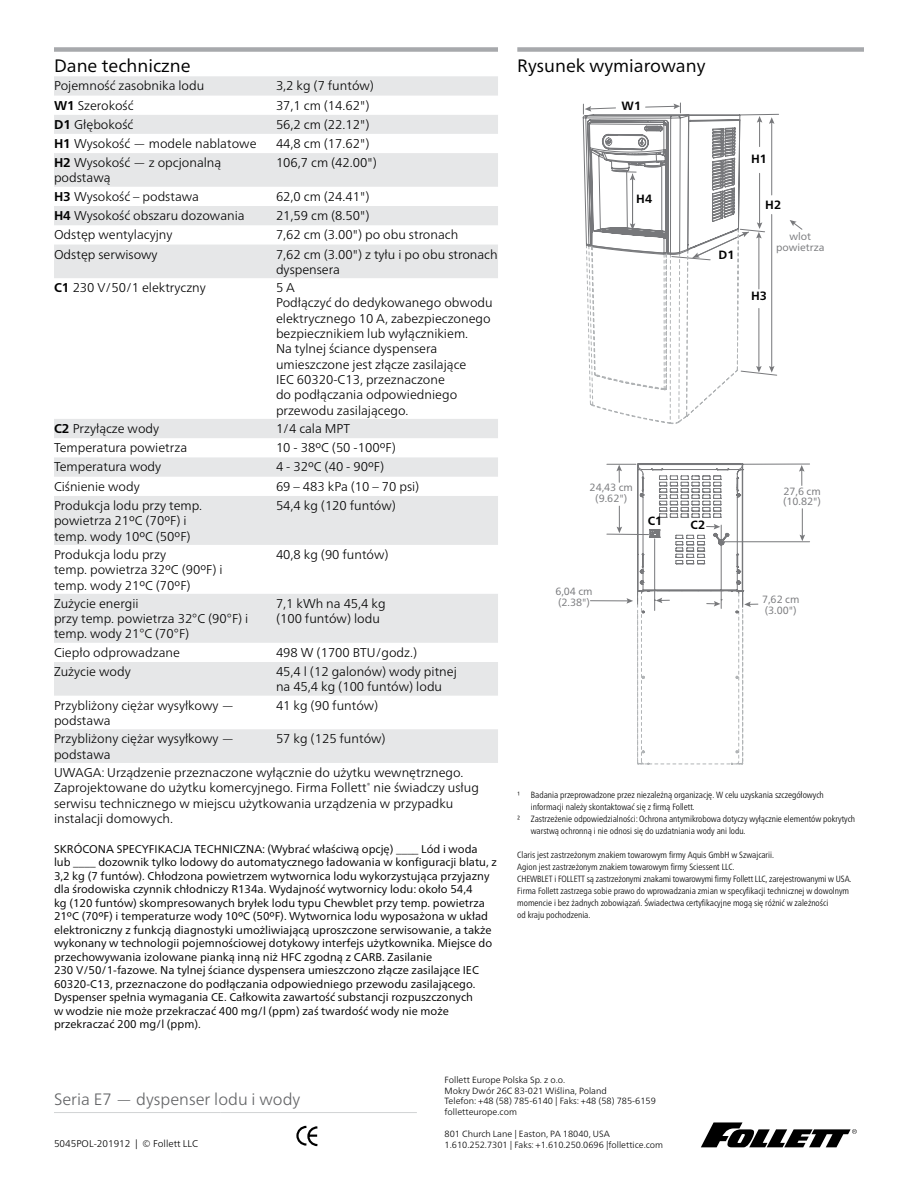
<style>
.page{position:relative;width:918px;height:1188px;background:#fff}
.page>*{position:absolute;margin:0;border:0;box-sizing:border-box;transform-origin:0 0}
.t1{font:18px "Frutiger Neue LT Pro";color:#000}
.t2{font:300 16.5px "Frutiger Neue LT Pro";color:#636466}
.t3{font:300 12.75px/15.3px "Frutiger Neue LT Pro";color:#000}
.t4{font:700 12px "Frutiger Neue LT Pro";color:#000}
.t5{font:11.25px/13.5px "Frutiger Neue LT Pro";color:#000}
.t6{font:10.5px/10.5px "Frutiger Neue LT Pro";color:#77787b}
.t7{font:300 9.75px "Frutiger Neue LT Pro";color:#000}
.t8{font:300 condensed 9px/12px "Frutiger Neue LT Pro";color:#000}
.t9{font:300 9px/10.8px "Frutiger Neue LT Pro";color:#000}
.s1{font-weight:700}
</style>
<div class="page">
<svg style="left:701px;top:1122px;width:156px;height:26px"></svg>
<hr style="left:54px;top:1112px;width:167px;height:1px;background:#d1d3d4">
<hr style="left:221px;top:1112px;width:196px;height:1px;background:#d1d3d4">
<svg style="left:296px;top:1125px;width:22px;height:22px"></svg>
<svg style="left:54px;top:76px;width:444px;height:687px"></svg>
<div style="left:54px;top:47px;width:222px;height:5px;background:#a7a9ac"></div>
<div style="left:276px;top:47px;width:222px;height:5px;background:#a7a9ac"></div>
<div style="left:517px;top:47px;width:347px;height:5px;background:#a7a9ac"></div>
<svg style="left:583px;top:103px;width:196px;height:321px"></svg>
<svg style="left:790px;top:220px;width:13px;height:10px"></svg>
<svg style="left:590px;top:463px;width:168px;height:302px"></svg>
<hr style="left:724px;top:541px;width:86px;height:1px;background:#77787b">
<svg style="left:799px;top:465px;width:6px;height:20px"></svg>
<svg style="left:800px;top:509px;width:5px;height:32px"></svg>
<hr style="left:743px;top:464px;width:67px;height:1px;background:#77787b">
<h1 class="t1" style="left:54px;top:55px;width:138px">Dane techniczne</h1>
<p class="t3" style="left:54px;top:78px;width:152px">Pojemność zasobnika lodu</p>
<p class="t3" style="left:276px;top:78px;width:100px">3,2 kg (7 funtów)</p>
<p class="t3" style="left:54px;top:97px;width:81px"><span class="s1">W1</span> Szerokość</p>
<p class="t3" style="left:276px;top:97px;width:95px">37,1 cm (14.62")</p>
<p class="t3" style="left:54px;top:117px;width:81px"><span class="s1">D1</span> Głębokość</p>
<p class="t3" style="left:276px;top:117px;width:95px">56,2 cm (22.12")</p>
<p class="t3" style="left:54px;top:136px;width:204px"><span class="s1">H1</span> Wysokość — modele nablatowe</p>
<p class="t3" style="left:276px;top:136px;width:95px">44,8 cm (17.62")</p>
<p class="t3" style="left:54px;top:155px;width:169px"><span class="s1">H2</span> Wysokość — z opcjonalną podstawą</p>
<p class="t3" style="left:276px;top:155px;width:102px">106,7 cm (42.00")</p>
<p class="t3" style="left:54px;top:189px;width:147px"><span class="s1">H3</span> Wysokość – podstawa</p>
<p class="t3" style="left:276px;top:189px;width:95px">62,0 cm (24.41")</p>
<p class="t3" style="left:54px;top:208px;width:192px"><span class="s1">H4</span> Wysokość obszaru dozowania</p>
<p class="t3" style="left:276px;top:208px;width:95px">21,59 cm (8.50")</p>
<p class="t3" style="left:54px;top:227px;width:120px">Odstęp wentylacyjny</p>
<p class="t3" style="left:276px;top:227px;width:184px">7,62 cm (3.00") po obu stronach</p>
<p class="t3" style="left:54px;top:246px;width:105px">Odstęp serwisowy</p>
<p class="t3" style="left:276px;top:246px;width:223px">7,62 cm (3.00") z tyłu i po obu stronach dyspensera</p>
<p class="t3" style="left:54px;top:280px;width:153px"><span class="s1">C1</span> 230 V/50/1 elektryczny</p>
<p class="t3" style="left:276px;top:280px;width:218px">5 A<br>Podłączyć do dedykowanego obwodu elektrycznego 10 A, zabezpieczonego bezpiecznikiem lub wyłącznikiem.<br>Na tylnej ściance dyspensera umieszczone jest złącze zasilające<br>IEC 60320-C13, przeznaczone<br>do podłączania odpowiedniego przewodu zasilającego.</p>
<p class="t3" style="left:54px;top:421px;width:107px"><span class="s1">C2</span> Przyłącze wody</p>
<p class="t3" style="left:276px;top:421px;width:76px">1/4 cala MPT</p>
<p class="t3" style="left:54px;top:440px;width:135px">Temperatura powietrza</p>
<p class="t3" style="left:276px;top:440px;width:121px">10 - 38ºC (50 -100ºF)</p>
<p class="t3" style="left:54px;top:459px;width:109px">Temperatura wody</p>
<p class="t3" style="left:276px;top:459px;width:110px">4 - 32ºC (40 - 90ºF)</p>
<p class="t3" style="left:54px;top:479px;width:87px">Ciśnienie wody</p>
<p class="t3" style="left:276px;top:479px;width:145px">69 – 483 kPa (10 – 70 psi)</p>
<p class="t3" style="left:54px;top:498px;width:150px">Produkcja lodu przy temp. powietrza 21ºC (70ºF) i temp. wody 10ºC (50ºF)</p>
<p class="t3" style="left:276px;top:498px;width:122px">54,4 kg (120 funtów)</p>
<p class="t3" style="left:54px;top:547px;width:170px">Produkcja lodu przy<br>temp. powietrza 32ºC (90ºF) i temp. wody 21ºC (70ºF)</p>
<p class="t3" style="left:276px;top:547px;width:114px">40,8 kg (90 funtów)</p>
<p class="t3" style="left:54px;top:596px;width:196px">Zużycie energii<br>przy temp. powietrza 32°C (90°F) i temp. wody 21°C (70°F)</p>
<p class="t3" style="left:276px;top:596px;width:111px">7,1 kWh na 45,4 kg (100 funtów) lodu</p>
<p class="t3" style="left:54px;top:645px;width:127px">Ciepło odprowadzane</p>
<p class="t3" style="left:276px;top:645px;width:143px">498 W (1700 BTU/godz.)</p>
<p class="t3" style="left:54px;top:664px;width:78px">Zużycie wody</p>
<p class="t3" style="left:276px;top:664px;width:182px">45,4 l (12 galonów) wody pitnej na 45,4 kg (100 funtów) lodu</p>
<p class="t3" style="left:54px;top:697px;width:182px">Przybliżony ciężar wysyłkowy — podstawa</p>
<p class="t3" style="left:276px;top:697px;width:104px">41 kg (90 funtów)</p>
<p class="t3" style="left:54px;top:731px;width:182px">Przybliżony ciężar wysyłkowy — podstawa</p>
<p class="t3" style="left:276px;top:731px;width:111px">57 kg (125 funtów)</p>
<p class="t3" style="left:54px;top:765px;width:426px">UWAGA: Urządzenie przeznaczone wyłącznie do użytku wewnętrznego.<br>Zaprojektowane do użytku komercyjnego. Firma Follett<sup>®</sup> nie świadczy usług serwisu technicznego w miejscu użytkowania urządzenia w przypadku instalacji domowych.</p>
<p class="t5" style="left:54px;top:842px;width:444px">SKRÓCONA SPECYFIKACJA TECHNICZNA: (Wybrać właściwą opcję) ____ Lód i woda lub ____ dozownik tylko lodowy do automatycznego ładowania w konfiguracji blatu, z 3,2 kg (7 funtów). Chłodzona powietrzem wytwornica lodu wykorzystująca przyjazny dla środowiska czynnik chłodniczy R134a. Wydajność wytwornicy lodu: około 54,4<br>kg (120 funtów) skompresowanych bryłek lodu typu Chewblet przy temp. powietrza 21ºC (70ºF) i temperaturze wody 10ºC (50ºF). Wytwornica lodu wyposażona w układ elektroniczny z funkcją diagnostyki umożliwiającą uproszczone serwisowanie, a także wykonany w technologii pojemnościowej dotykowy interfejs użytkownika. Miejsce do przechowywania izolowane pianką inną niż HFC zgodną z CARB. Zasilanie<br>230 V/50/1-fazowe. Na tylnej ściance dyspensera umieszczono złącze zasilające IEC 60320-C13, przeznaczone do podłączania odpowiedniego przewodu zasilającego.<br>Dyspenser spełnia wymagania CE. Całkowita zawartość substancji rozpuszczonych<br>w wodzie nie może przekraczać 400 mg/l (ppm) zaś twardość wody nie może przekraczać 200 mg/l (ppm).</p>
<h1 class="t1" style="left:517px;top:55px;width:190px">Rysunek wymiarowany</h1>
<p class="t4" style="left:622px;top:99px;width:21px">W1</p>
<p class="t4" style="left:636px;top:192px;width:17px">H4</p>
<p class="t4" style="left:719px;top:247px;width:17px">D1</p>
<p class="t4" style="left:751px;top:152px;width:17px">H1</p>
<p class="t4" style="left:765px;top:197px;width:17px">H2</p>
<p class="t6" style="left:776px;top:231px;width:50px;text-align:center">wlot powietrza</p>
<p class="t4" style="left:751px;top:289px;width:17px">H3</p>
<p class="t6" style="left:590px;top:482px;width:45px;text-align:center">24,43 cm (9.62")</p>
<p class="t4" style="left:648px;top:514px;width:16px">C1</p>
<p class="t4" style="left:691px;top:517px;width:16px">C2</p>
<p class="t6" style="left:783px;top:486px;width:40px">27,6 cm (10.82")</p>
<p class="t6" style="left:555px;top:586px;width:39px">6,04 cm (2.38")</p>
<p class="t6" style="left:762px;top:594px;width:39px">7,62 cm (3.00")</p>
<p class="t8" style="left:517px;top:789px;width:308px">1 Badania przeprowadzone przez niezależną organizację. W celu uzyskania szczegółowych</p>
<p class="t8" style="left:531px;top:801px;width:165px">informacji należy skontaktować się z firmą Follett.</p>
<p class="t8" style="left:517px;top:813px;width:339px">2 Zastrzeżenie odpowiedzialności: Ochrona antymikrobowa dotyczy wyłącznie elementów pokrytych</p>
<p class="t8" style="left:531px;top:825px;width:216px">warstwą ochronną i nie odnosi się do uzdatniania wody ani lodu.</p>
<p class="t8" style="left:517px;top:849px;width:336px">Claris jest zastrzeżonym znakiem towarowym firmy Aquis GmbH w Szwajcarii.<br>Agion jest zastrzeżonym znakiem towarowym firmy Sciessent LLC.<br>CHEWBLET i FOLLETT są zastrzeżonymi znakami towarowymi firmy Follett LLC, zarejestrowanymi w USA.<br>Firma Follett zastrzega sobie prawo do wprowadzania zmian w specyfikacji technicznej w dowolnym momencie i bez żadnych zobowiązań. Świadectwa certyfikacyjne mogą się różnić w zależności<br>od kraju pochodzenia.</p>
<p class="t9" style="left:445px;top:1074px;width:213px">Follett Europe Polska Sp. z o.o.<br>Mokry Dwór 26C 83-021 Wiślina, Poland<br>Telefon: +48 (58) 785-6140 | Faks: +48 (58) 785-6159 folletteurope.com</p>
<p class="t9" style="left:445px;top:1128px;width:167px">801 Church Lane | Easton, PA 18040, USA</p>
<p class="t2" style="left:54px;top:1089px;width:248px">Seria E7 — dyspenser lodu i wody</p>
<p class="t7" style="left:54px;top:1138px;width:146px">5045POL-201912 | © Follett LLC</p>
<p class="t9" style="left:445px;top:1139px;width:220px">1.610.252.7301 | Faks: +1.610.250.0696 |follettice.com</p>
</div>
